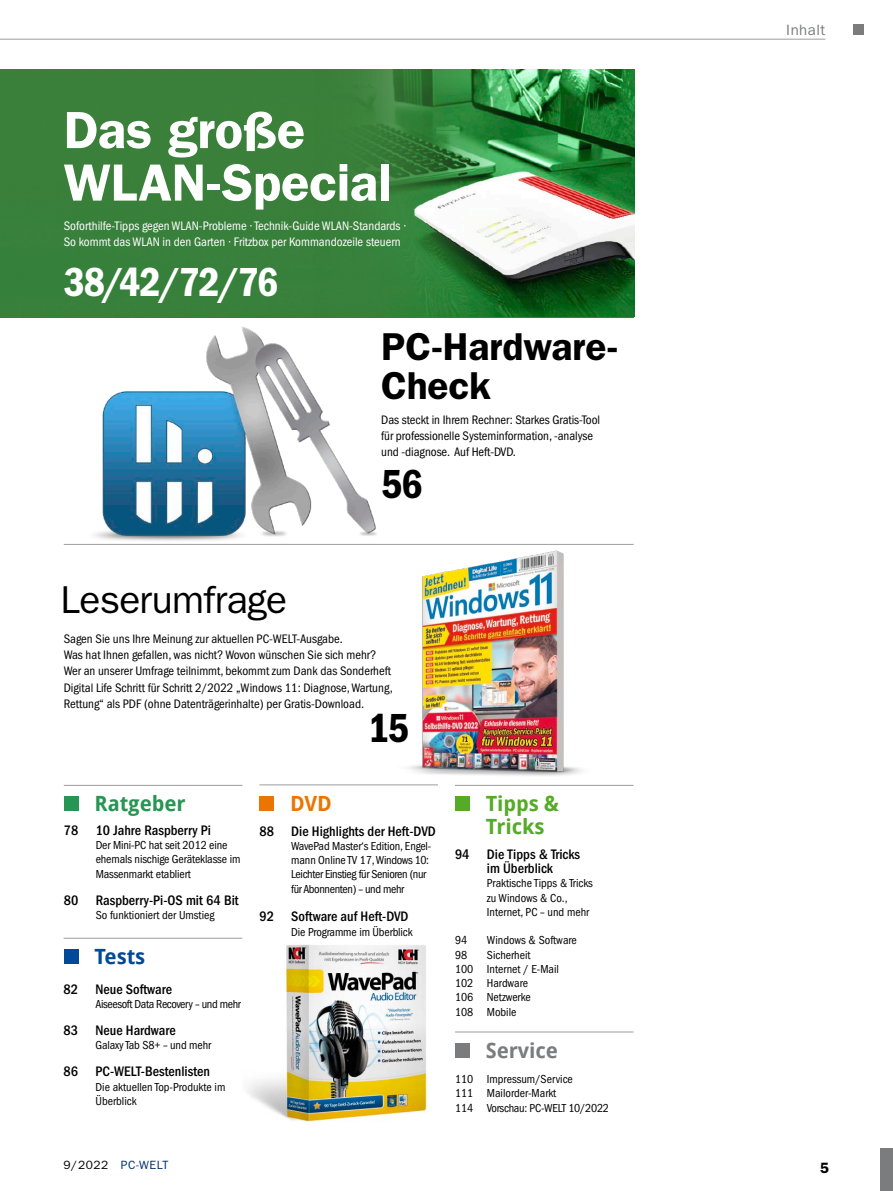
<style>
.page{position:relative;width:893px;height:1191px;background:#fff}
.page>*{position:absolute;margin:0;border:0;box-sizing:border-box;transform-origin:0 0}
.t1{font:600 52.5px/52.5px "ITC Franklin Gothic Std";letter-spacing:-.005em;color:#fff}
.t2{font:42px "ITC Franklin Gothic Std Dm Cd";letter-spacing:-.04em;color:#fff}
.t3{font:42px "ITC Franklin Gothic Std Dm Cd";color:#000}
.t4{font:600 39px/39px "ITC Franklin Gothic Std";letter-spacing:-.005em;color:#000}
.t5{font:39px "ITC Franklin Gothic Std";letter-spacing:-.015em;color:#000}
.t6{font:700 21px/22.5px "Droid Sans Pro";letter-spacing:-.005em;color:#55ab27}
.t7{font:700 21px "Droid Sans Pro";letter-spacing:-.005em;color:#279554}
.t8{font:700 21px "Droid Sans Pro";letter-spacing:-.005em;color:#7b7c7e}
.t9{font:700 21px "Droid Sans Pro";letter-spacing:-.005em;color:#004a98}
.t10{font:700 21px "Droid Sans Pro";color:#ec7401}
.t11{font:15px "ITC Franklin Gothic Std";letter-spacing:.035em;color:#7b7c7e}
.t12{font:600 15px "ITC Franklin Gothic Std";color:#000}
.t13{font:500 condensed 14.25px/14.2px "ITC Franklin Gothic Std";color:#000;text-align:center}
.t14{font:condensed 12.75px/16.2px "ITC Franklin Gothic Std";color:#000}
.t15{font:condensed 12.75px/16.2px "ITC Franklin Gothic Std";color:#fff}
.t16{font:condensed 12px/14.2px "ITC Franklin Gothic Std";letter-spacing:-.01em;color:#000}
.t17{font:condensed 12px/14.2px "ITC Franklin Gothic Std";letter-spacing:-.03em;color:#000}
.t18{font:12px "ITC Franklin Gothic Std";letter-spacing:.04em;color:#00326e}
.s1{color:#000}
</style>
<div class="page">
<img style="left:95px;top:326px;width:282px;height:215px">
<div style="left:880px;top:1148px;width:13px;height:43px;background:#7b7c7e"></div>
<div style="left:853px;top:24px;width:10px;height:11px;background:#7b7c7e"></div>
<hr style="left:0;top:39px;width:825px;height:1px;background:#9c9da0">
<div style="left:0;top:69px;width:314px;height:248px;background:#39803a"></div>
<hr style="left:64px;top:544px;width:570px;height:1px;background:#9c9da0">
<hr style="left:64px;top:785px;width:178px;height:1px;background:#9c9da0">
<div style="left:64px;top:796px;width:15px;height:15px;background:#279554"></div>
<hr style="left:64px;top:937px;width:178px;height:1px;background:#9c9da0">
<div style="left:64px;top:949px;width:15px;height:15px;background:#004a98"></div>
<hr style="left:455px;top:785px;width:179px;height:1px;background:#9c9da0">
<div style="left:455px;top:796px;width:15px;height:15px;background:#55ab27"></div>
<hr style="left:455px;top:1031px;width:179px;height:1px;background:#9c9da0">
<div style="left:455px;top:1043px;width:15px;height:14px;background:#7b7c7e"></div>
<hr style="left:259px;top:784px;width:179px;height:1px;background:#9c9da0">
<div style="left:259px;top:795px;width:15px;height:15px;background:#ec7401"></div>
<img style="left:247px;top:945px;width:180px;height:177px">
<img style="left:314px;top:69px;width:320px;height:248px">
<img style="left:409px;top:550px;width:173px;height:226px">
<h1 class="t1" style="left:64px;top:104px;width:329px">Das große<br>WLAN-Special</h1>
<p class="t15" style="left:64px;top:217px;width:344px">Soforthilfe-Tipps gegen WLAN-Probleme · Technik-Guide WLAN-Standards ·<br>So kommt das WLAN in den Garten · Fritzbox per Kommandozeile steuern</p>
<h2 class="t2" style="left:64px;top:258px;width:216px">38/42/72/76</h2>
<h3 class="t5" style="left:61px;top:577px;width:228px">Leserumfrage</h3>
<h3 class="t4" style="left:381px;top:327px;width:237px">PC-Hardware-<br>Check</h3>
<p class="t14" style="left:381px;top:411px;width:220px">Das steckt in Ihrem Rechner: Starkes Gratis-Tool für professionelle Systeminformation, -analyse und -diagnose. Auf Heft-DVD.</p>
<h2 class="t3" style="left:381px;top:460px;width:43px">56</h2>
<p class="t14" style="left:64px;top:631px;width:331px">Sagen Sie uns Ihre Meinung zur aktuellen PC-WELT-Ausgabe.<br>Was hat Ihnen gefallen, was nicht? Wovon wünschen Sie sich mehr?<br>Wer an unserer Umfrage teilnimmt, bekommt zum Dank das Sonderheft Digital Life Schritt für Schritt 2/2022 „Windows 11: Diagnose, Wartung, Rettung“ als PDF (ohne Datenträgerinhalte) per Gratis-Download.</p>
<h2 class="t3" style="left:368px;top:704px;width:43px">15</h2>
<h3 class="t7" style="left:95px;top:789px;width:93px">Ratgeber</h3>
<p class="t13" style="left:64px;top:823px;width:149px">78 10 Jahre Raspberry Pi</p>
<p class="t16" style="left:96px;top:838px;width:146px">Der Mini-PC hat seit 2012 eine ehemals nischige Geräteklasse im<br>Massenmarkt etabliert</p>
<p class="t13" style="left:64px;top:893px;width:177px">80 Raspberry-Pi-OS mit 64 Bit</p>
<p class="t16" style="left:96px;top:908px;width:120px">So funktioniert der Umstieg</p>
<h3 class="t9" style="left:94px;top:941px;width:52px">Tests</h3>
<p class="t13" style="left:64px;top:982px;width:110px">82 Neue Software</p>
<p class="t17" style="left:96px;top:997px;width:147px">Aiseesoft Data Recovery – und mehr</p>
<p class="t13" style="left:64px;top:1023px;width:114px">83 Neue Hardware</p>
<p class="t16" style="left:96px;top:1038px;width:117px">Galaxy Tab S8+ – und mehr</p>
<p class="t13" style="left:64px;top:1064px;width:148px">86 PC-WELT-Bestenlisten</p>
<p class="t16" style="left:96px;top:1079px;width:131px">Die aktuellen Top-Produkte im<br>Überblick</p>
<h3 class="t10" style="left:290px;top:788px;width:43px">DVD</h3>
<p class="t13" style="left:259px;top:824px;width:178px">88 Die Highlights der Heft-DVD</p>
<p class="t17" style="left:291px;top:839px;width:142px">WavePad Master‘s Edition, Engel&shy;mann Online TV 17, Windows 10:<br>Leichter Einstieg für Senioren (nur für Abonnenten) – und mehr</p>
<p class="t13" style="left:259px;top:909px;width:151px">92 Software auf Heft-DVD</p>
<p class="t16" style="left:291px;top:924px;width:123px">Die Programme im Überblick</p>
<h3 class="t6" style="left:486px;top:792px;width:75px">Tipps &amp;<br>Tricks</h3>
<p class="t13" style="left:455px;top:847px;width:127px">94 Die Tipps &amp; Tricks im Überblick</p>
<p class="t16" style="left:487px;top:876px;width:108px">Praktische Tipps &amp; Tricks zu Windows &amp; Co.,<br>Internet, PC – und mehr</p>
<p class="t16" style="left:455px;top:933px;width:14px">94</p>
<p class="t16" style="left:487px;top:933px;width:92px">Windows &amp; Software</p>
<p class="t16" style="left:455px;top:947px;width:14px">98</p>
<p class="t16" style="left:455px;top:947px;width:105px;text-indent:32px">Sicherheit<br>100 Internet / E-Mail<br>102 Hardware<br>106 Netzwerke<br>108 Mobile</p>
<h3 class="t8" style="left:486px;top:1035px;width:74px">Service</h3>
<p class="t16" style="left:455px;top:1072px;width:156px">110 Impressum/Service<br>111 Mailorder-Markt<br>114 Vorschau: PC-WELT 10/2022</p>
<p class="t11" style="left:786px;top:21px;width:41px">Inhalt</p>
<p class="t18" style="left:64px;top:1158px;width:106px"><span class="s1">9/2022</span> PC-WELT</p>
<p class="t12" style="left:820px;top:1158px;width:10px">5</p>
</div>
